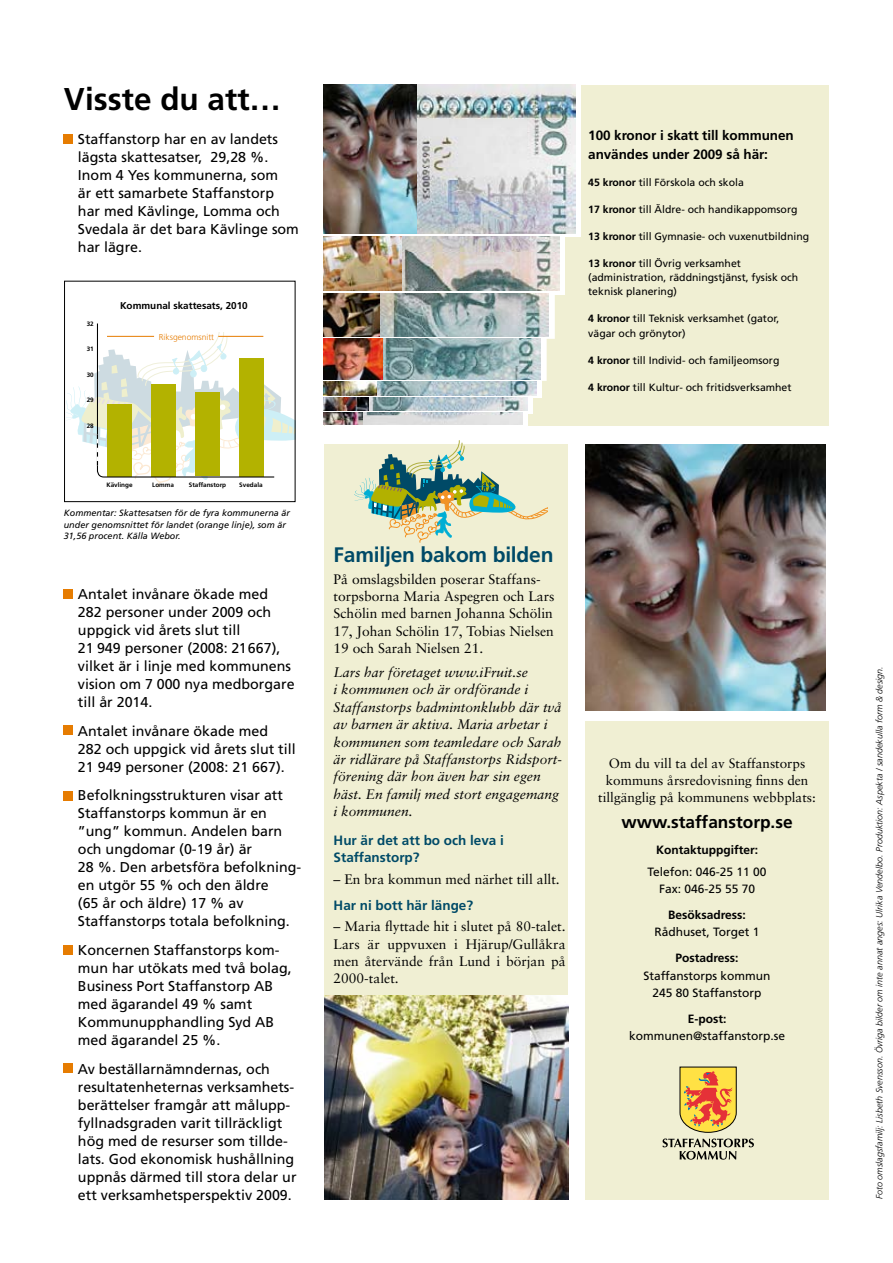
<style>
.page{position:relative;width:893px;height:1263px;background:#fff}
.page>*{position:absolute;margin:0;border:0;box-sizing:border-box;transform-origin:0 0}
.t1{font:700 31.5px "Frutiger";color:#000}
.t2{font:700 21px "Frutiger";letter-spacing:-.01em;color:#004a67}
.t3{font:700 17.25px "Frutiger";color:#000}
.t4{font:14.25px/18px "Frutiger";color:#000}
.t5{font:13.8px/17.4px "Sabon";color:#000}
.t6{font:italic 13.8px/17.4px "Sabon";color:#000}
.t7{font:13.5px/17px "Sabon";color:#000;text-align:center}
.t8{font:700 13.5px/16.5px "Frutiger";color:#004a67}
.t9{font:700 13.5px/18.1px "Frutiger";letter-spacing:-.005em;color:#000}
.t10{font:12px/17.4px "Frutiger";color:#000;text-align:center}
.t11{font:700 12px "Frutiger";color:#000}
.t12{font:10.5px/14.2px "Frutiger";color:#000}
.t13{font:700 9.9px "Frutiger";color:#000}
.t14{font:italic 300 9px "Frutiger";color:#000}
.t15{font:italic 9px/11.4px "Frutiger";color:#000}
.t16{font:300 8.55px "Frutiger";color:#e67c01}
.t17{font:700 6.3px "Frutiger";color:#000}
.t18{font:700 6.3px "Frutiger";color:#000}
.s1{font-weight:700}
</style>
<div class="page">
<div style="left:585px;top:721px;width:244px;height:478px;background:#f0efd3"></div>
<img style="left:585px;top:445px;width:240px;height:265px">
<div style="left:325px;top:445px;width:243px;height:754px;background:#f0efd3"></div>
<svg style="left:662px;top:1067px;width:92px;height:93px"></svg>
<div style="left:64px;top:135px;width:9px;height:9px;background:#e67c01"></div>
<div style="left:325px;top:85px;width:504px;height:340px;background:#f0efd3"></div>
<svg style="left:323px;top:84px;width:257px;height:152px"></svg>
<svg style="left:323px;top:228px;width:224px;height:153px"></svg>
<svg style="left:325px;top:291px;width:202px;height:134px;background:#c7cccc"></svg>
<img style="left:324px;top:293px;width:56px;height:43px">
<img style="left:417px;top:85px;width:158px;height:148px">
<img style="left:363px;top:413px;width:159px;height:12px">
<img style="left:369px;top:398px;width:159px;height:13px">
<img style="left:377px;top:382px;width:159px;height:13px">
<img style="left:382px;top:339px;width:159px;height:40px">
<img style="left:380px;top:293px;width:169px;height:43px">
<img style="left:402px;top:236px;width:158px;height:55px">
<img style="left:324px;top:85px;width:93px;height:148px">
<img style="left:324px;top:236px;width:78px;height:55px">
<img style="left:324px;top:339px;width:58px;height:40px">
<img style="left:324px;top:382px;width:53px;height:13px">
<img style="left:324px;top:398px;width:45px;height:13px">
<img style="left:324px;top:413px;width:39px;height:12px">
<div style="left:64px;top:281px;width:231px;height:221px;border:1px solid #000"></div>
<svg style="left:66px;top:322px;width:230px;height:166px"></svg>
<hr style="left:107px;top:336px;width:47px;height:1px;background:#e67c01">
<hr style="left:218px;top:336px;width:45px;height:1px;background:#e67c01">
<img style="left:325px;top:995px;width:243px;height:205px">
<div style="left:64px;top:589px;width:9px;height:10px;background:#e67c01"></div>
<div style="left:64px;top:1064px;width:9px;height:9px;background:#e67c01"></div>
<div style="left:64px;top:945px;width:9px;height:9px;background:#e67c01"></div>
<div style="left:64px;top:791px;width:9px;height:9px;background:#e67c01"></div>
<div style="left:64px;top:725px;width:9px;height:9px;background:#e67c01"></div>
<svg style="left:354px;top:440px;width:193px;height:103px"></svg>
<h1 class="t1" style="left:64px;top:80px;width:219px">Visste du att…</h1>
<p class="t4" style="left:78px;top:130px;width:222px">Staffanstorp har en av landets lägsta skattesatser, 29,28 %.<br>Inom 4 Yes kommunerna, som<br>är ett samarbete Staffanstorp har med Kävlinge, Lomma och<br>Svedala är det bara Kävlinge som har lägre.</p>
<p class="t9" style="left:588px;top:127px;width:207px">100 kronor i skatt till kommunen användes under 2009 så här:</p>
<p class="t12" style="left:588px;top:175px;width:157px"><span class="s1">45 kronor</span> till Förskola och skola</p>
<p class="t12" style="left:588px;top:202px;width:211px"><span class="s1">17 kronor</span> till Äldre- och handikappomsorg</p>
<p class="t12" style="left:588px;top:229px;width:222px"><span class="s1">13 kronor</span> till Gymnasie- och vuxenutbildning</p>
<p class="t12" style="left:588px;top:256px;width:212px"><span class="s1">13 kronor</span> till Övrig verksamhet (administration, räddningstjänst, fysisk och teknisk planering)</p>
<p class="t12" style="left:588px;top:312px;width:193px"><span class="s1">4 kronor</span> till Teknisk verksamhet (gator, vägar och grönytor)</p>
<p class="t12" style="left:588px;top:353px;width:193px"><span class="s1">4 kronor</span> till Individ- och familjeomsorg</p>
<p class="t12" style="left:588px;top:380px;width:205px"><span class="s1">4 kronor</span> till Kultur- och fritidsverksamhet</p>
<p class="t13" style="left:120px;top:300px;width:129px">Kommunal skattesats, 2010</p>
<p class="t16" style="left:159px;top:332px;width:57px">Riksgenomsnitt</p>
<p class="t18" style="left:87px;top:320px;width:9px">32</p>
<p class="t18" style="left:87px;top:345px;width:9px">31</p>
<p class="t18" style="left:87px;top:371px;width:9px">30</p>
<p class="t18" style="left:87px;top:397px;width:9px">29</p>
<p class="t18" style="left:87px;top:422px;width:9px">28</p>
<p class="t17" style="left:106px;top:481px;width:28px">Kävlinge</p>
<p class="t17" style="left:152px;top:481px;width:23px">Lomma</p>
<p class="t17" style="left:189px;top:481px;width:39px">Staffanstorp</p>
<p class="t17" style="left:239px;top:481px;width:25px">Svedala</p>
<p class="t15" style="left:64px;top:507px;width:228px">Kommentar: Skattesatsen för de fyra kommunerna är under genomsnittet för landet (orange linje), som är<br>31,56 procent. Källa Webor.</p>
<p class="t4" style="left:78px;top:585px;width:218px">Antalet invånare ökade med<br>282 personer under 2009 och uppgick vid årets slut till<br>21 949 personer (2008: 21 667), vilket är i linje med kommunens vision om 7 000 nya medborgare till år 2014.</p>
<p class="t4" style="left:78px;top:721px;width:219px">Antalet invånare ökade med<br>282 och uppgick vid årets slut till<br>21 949 personer (2008: 21 667).</p>
<p class="t4" style="left:78px;top:786px;width:225px">Befolkningsstrukturen visar att<br>Staffanstorps kommun är en ”ung” kommun. Andelen barn och ungdomar (0-19 år) är<br>28 %. Den arbetsföra befolkning&shy;en utgör 55 % och den äldre<br>(65 år och äldre) 17 % av<br>Staffanstorps totala befolkning.</p>
<p class="t4" style="left:78px;top:941px;width:215px">Koncernen Staffanstorps kom&shy;mun har utökats med två bolag,<br>Business Port Staffanstorp AB med ägarandel 49 % samt<br>Kommunupphandling Syd AB med ägarandel 25 %.</p>
<p class="t4" style="left:78px;top:1059px;width:220px">Av beställarnämndernas, och resultatenheternas verksamhets&shy;berättelser framgår att målupp&shy;fyllnadsgraden varit tillräckligt hög med de resurser som tillde&shy;lats. God ekonomisk hushållning uppnås därmed till stora delar ur ett verksamhetsperspektiv 2009.</p>
<h2 class="t2" style="left:334px;top:542px;width:221px">Familjen bakom bilden</h2>
<p class="t5" style="left:334px;top:570px;width:222px">På omslagsbilden poserar Staffans&shy;torpsborna Maria Aspegren och Lars Schölin med barnen Johanna Schölin 17, Johan Schölin 17, Tobias Nielsen 19 och Sarah Nielsen 21.</p>
<p class="t6" style="left:334px;top:663px;width:230px">Lars har företaget www.iFruit.se<br>i kommunen och är ordförande i<br>Staffanstorps badmintonklubb där två av barnen är aktiva. Maria arbetar i kommunen som teamledare och Sarah är ridlärare på Staffanstorps Ridsport&shy;förening där hon även har sin egen häst. En familj med stort engagemang i kommunen.</p>
<p class="t8" style="left:334px;top:832px;width:172px">Hur är det att bo och leva i<br>Staffanstorp?</p>
<p class="t5" style="left:334px;top:870px;width:228px">– En bra kommun med närhet till allt.</p>
<p class="t8" style="left:334px;top:896px;width:141px">Har ni bott här länge?</p>
<p class="t5" style="left:334px;top:917px;width:233px;text-align:justify">– Maria flyttade hit i slutet på 80-talet.<br>Lars är uppvuxen i Hjärup/Gullåkra men återvände från Lund i början på 2000-talet.</p>
<p class="t7" style="left:598px;top:754px;width:219px">Om du vill ta del av Staffanstorps kommuns årsredovisning finns den tillgänglig på kommunens webbplats:</p>
<p class="t3" style="left:621px;top:812px;width:173px">www.staffanstorp.se</p>
<p class="t11" style="left:656px;top:843px;width:104px">Kontaktuppgifter:</p>
<p class="t10" style="left:647px;top:862px;width:121px">Telefon: 046-25 11 00<br>Fax: 046-25 55 70</p>
<p class="t11" style="left:668px;top:908px;width:79px">Besöksadress:</p>
<p class="t10" style="left:654px;top:923px;width:107px">Rådhuset, Torget 1</p>
<p class="t11" style="left:675px;top:951px;width:65px">Postadress:</p>
<p class="t10" style="left:643px;top:966px;width:129px">Staffanstorps kommun<br>245 80 Staffanstorp</p>
<p class="t11" style="left:688px;top:1012px;width:40px">E-post:</p>
<p class="t10" style="left:629px;top:1027px;width:158px">kommunen@staffanstorp.se</p>
<p class="t14" style="left:874px;top:1199px;width:534px;rotate:-90deg">Foto omslagsfamilj: Lisbeth Svensson. Övriga bilder om inte annat anges: Ulrika Vendelbo. Produktion: Aspekta / sandekulla form &amp; design.</p>
</div>
